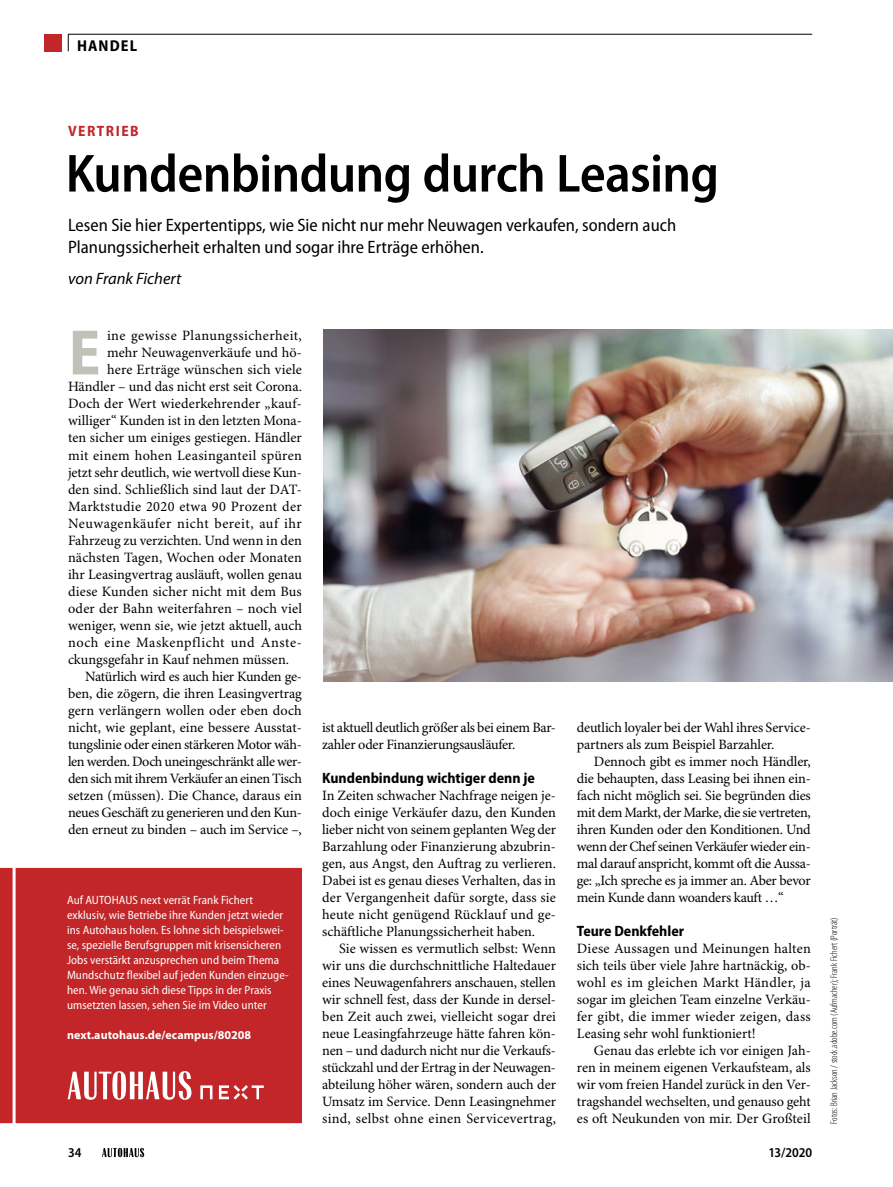
<style>
.page{position:relative;width:893px;height:1187px;background:#fff}
.page>*{position:absolute;margin:0;border:0;box-sizing:border-box;transform-origin:0 0}
.Para_GT_Initial_3Z{font:700 semi-condensed 64.65px "Myriad Pro";color:#c2c1b7}
.Title_36pt{font:600 semi-condensed 54px "Myriad Pro";letter-spacing:-.01em;color:#000}
.Trailer_Vorspann{font:semi-condensed 18px/22.5px "Myriad Pro";color:#000}
.t1{font:italic 16.5px "Myriad Pro";color:#000}
.Category_Rubrik_link{font:700 semi-condensed 15.75px "Myriad Pro";letter-spacing:.075em;color:#000}
.SectionHeading_1_Zwi{font:700 semi-condensed 15px "Myriad Pro";color:#000}
.SuperTitle_DZ_Heftfa{font:700 semi-condensed 15px "Myriad Pro";letter-spacing:.1em;color:#c22628}
.Para_GT_Einzug{font:14.25px/17px "Minion Pro";letter-spacing:-.015em;color:#000;text-align:justify}
.Para_GT{font:14.25px/17px "Minion Pro";color:#000;text-align:justify}
.Para_GT_Initial_3Z-2{font:14.25px "Minion Pro";letter-spacing:.005em;color:#000}
.Para_GT_Initial_3Z-3{font:14.25px "Minion Pro";letter-spacing:.025em;color:#000}
.Para_GT_Initial_3Z-4{font:14.25px "Minion Pro";letter-spacing:.04em;color:#000}
.Para_GT_Initial_3Z-5{font:14.25px "Minion Pro";letter-spacing:.03em;color:#000}
.NoXML_Pagina{font:600 semi-condensed 13.5px "Myriad Pro";letter-spacing:-.005em;color:#000}
.Para_Box_Standard{font:semi-condensed 12px/15px "Myriad Pro";letter-spacing:.005em;color:#fff}
.Para_Box_Standard-2{font:700 12px "Myriad Pro";letter-spacing:.005em;color:#fff}
.Image_Source_Bildque{font:300 condensed 9.75px "Myriad Pro";color:#000}
</style>
<div class="page">
<div style="left:0;top:867px;width:302px;height:256px;background:#c22628"></div>
<hr style="left:13px;top:861px;width:3px;height:268px;background:#fff">
<svg style="left:68px;top:1070px;width:123px;height:29px"></svg>
<svg style="left:200px;top:1085px;width:12px;height:14px"></svg>
<svg style="left:219px;top:1084px;width:45px;height:15px"></svg>
<img style="left:323px;top:330px;width:570px;height:351px">
<div style="left:44px;top:34px;width:17px;height:17px;background:#c22628"></div>
<svg style="left:102px;top:1147px;width:42px;height:10px"></svg>
<hr style="left:68px;top:34px;width:744px;height:1px;background:#000">
<svg style="left:68px;top:34px;width:1px;height:17px"></svg>
<p class="Category_Rubrik_link" style="left:77px;top:37px;width:62px">HANDEL</p>
<p class="SuperTitle_DZ_Heftfa" style="left:68px;top:123px;width:72px">VERTRIEB</p>
<p class="Title_36pt" style="left:66px;top:144px;width:655px">Kundenbindung durch Leasing</p>
<p class="Trailer_Vorspann" style="left:68px;top:214px;width:610px">Lesen Sie hier Expertentipps, wie Sie nicht nur mehr Neuwagen verkaufen, sondern auch<br>Planungssicherheit erhalten und sogar ihre Erträge erhöhen.</p>
<p class="t1" style="left:68px;top:270px;width:115px">von Frank Fichert</p>
<p class="Para_GT_Initial_3Z" style="left:69px;top:316px;width:33px">E</p>
<p class="Para_GT_Initial_3Z-5" style="left:107px;top:327px;width:196px">ine gewisse Planungssicherheit,</p>
<p class="Para_GT_Initial_3Z-2" style="left:107px;top:344px;width:196px">mehr Neuwagenverkäufe und hö-</p>
<p class="Para_GT_Initial_3Z-2" style="left:107px;top:361px;width:196px">here Erträge wünschen sich viele</p>
<p class="Para_GT_Initial_3Z-2" style="left:68px;top:378px;width:235px">Händler – und das nicht erst seit Corona.</p>
<p class="Para_GT_Initial_3Z-2" style="left:68px;top:395px;width:235px">Doch der Wert wiederkehrender „kauf-</p>
<p class="Para_GT_Initial_3Z-2" style="left:68px;top:412px;width:235px">williger“ Kunden ist in den letzten Mona-</p>
<p class="Para_GT_Initial_3Z-2" style="left:68px;top:429px;width:235px">ten sicher um einiges gestiegen. Händler</p>
<p class="Para_GT_Initial_3Z-3" style="left:68px;top:446px;width:235px">mit einem hohen Leasinganteil spüren</p>
<p class="Para_GT_Initial_3Z-2" style="left:68px;top:463px;width:235px">jetzt sehr deutlich, wie wertvoll diese Kun-</p>
<p class="Para_GT_Initial_3Z-2" style="left:68px;top:480px;width:235px">den sind. Schließlich sind laut der DAT-</p>
<p class="Para_GT_Initial_3Z-3" style="left:68px;top:497px;width:235px">Marktstudie 2020 etwa 90 Prozent der</p>
<p class="Para_GT_Initial_3Z-4" style="left:68px;top:514px;width:235px">Neuwagenkäufer nicht bereit, auf ihr</p>
<p class="Para_GT_Initial_3Z-2" style="left:68px;top:531px;width:235px">Fahrzeug zu verzichten. Und wenn in den</p>
<p class="Para_GT_Initial_3Z-2" style="left:68px;top:548px;width:235px">nächsten Tagen, Wochen oder Monaten</p>
<p class="Para_GT_Initial_3Z-2" style="left:68px;top:565px;width:235px">ihr Leasingvertrag ausläuft, wollen genau</p>
<p class="Para_GT_Initial_3Z-2" style="left:68px;top:582px;width:235px">diese Kunden sicher nicht mit dem Bus</p>
<p class="Para_GT_Initial_3Z-2" style="left:68px;top:599px;width:235px">oder der Bahn weiterfahren – noch viel</p>
<p class="Para_GT_Initial_3Z-2" style="left:68px;top:616px;width:235px">weniger, wenn sie, wie jetzt aktuell, auch</p>
<p class="Para_GT_Initial_3Z-4" style="left:68px;top:633px;width:235px">noch eine Maskenpflicht und Anste-</p>
<p class="Para_GT_Initial_3Z-2" style="left:68px;top:650px;width:223px">ckungsgefahr in Kauf nehmen müssen.</p>
<p class="Para_GT_Einzug" style="left:68px;top:668px;width:235px;text-indent:17px">Natürlich wird es auch hier Kunden ge&shy;ben, die zögern, die ihren Leasingvertrag gern verlängern wollen oder eben doch nicht, wie geplant, eine bessere Ausstat&shy;tungslinie oder einen stärkeren Motor wäh&shy;len werden. Doch uneingeschränkt alle wer&shy;den sich mit ihrem Verkäufer an einen Tisch setzen (müssen). Die Chance, daraus ein neues Geschäft zu generieren und den Kun&shy;den erneut zu binden – auch im Service –,</p>
<p class="Para_Box_Standard" style="left:67px;top:892px;width:223px">Auf AUTOHAUS next verrät Frank Fichert exklusiv, wie Betriebe ihre Kunden jetzt wieder ins Autohaus holen. Es lohne sich beispielswei&shy;se, spezielle Berufsgruppen mit krisensicheren Jobs verstärkt anzusprechen und beim Thema Mundschutz flexibel auf jeden Kunden einzuge&shy;hen. Wie genau sich diese Tipps in der Praxis umsetzten lassen, sehen Sie im Video unter</p>
<p class="Para_Box_Standard-2" style="left:67px;top:1027px;width:186px">next.autohaus.de/ecampus/80208</p>
<p class="Para_GT_Einzug" style="left:322px;top:719px;width:235px">ist aktuell deutlich größer als bei einem Bar&shy;zahler oder Finanzierungsausläufer.</p>
<p class="SectionHeading_1_Zwi" style="left:322px;top:769px;width:214px">Kundenbindung wichtiger denn je</p>
<p class="Para_GT" style="left:322px;top:787px;width:235px">In Zeiten schwacher Nachfrage neigen je&shy;doch einige Verkäufer dazu, den Kunden lieber nicht von seinem geplanten Weg der Barzahlung oder Finanzierung abzubrin&shy;gen, aus Angst, den Auftrag zu verlieren.<br>Dabei ist es genau dieses Verhalten, das in der Vergangenheit dafür sorgte, dass sie heute nicht genügend Rücklauf und ge&shy;schäftliche Planungssicherheit haben.</p>
<p class="Para_GT_Einzug" style="left:322px;top:940px;width:235px;text-indent:17px">Sie wissen es vermutlich selbst: Wenn wir uns die durchschnittliche Haltedauer eines Neuwagenfahrers anschauen, stellen wir schnell fest, dass der Kunde in dersel&shy;ben Zeit auch zwei, vielleicht sogar drei neue Leasingfahrzeuge hätte fahren kön&shy;nen – und dadurch nicht nur die Verkaufs&shy;stückzahl und der Ertrag in der Neuwagen&shy;abteilung höher wären, sondern auch der Umsatz im Service. Denn Leasingnehmer sind, selbst ohne einen Servicevertrag,</p>
<p class="Para_GT_Einzug" style="left:577px;top:719px;width:235px">deutlich loyaler bei der Wahl ihres Service&shy;partners als zum Beispiel Barzahler.</p>
<p class="Para_GT_Einzug" style="left:577px;top:753px;width:235px;text-indent:17px">Dennoch gibt es immer noch Händler, die behaupten, dass Leasing bei ihnen ein&shy;fach nicht möglich sei. Sie begründen dies mit dem Markt, der Marke, die sie vertreten, ihren Kunden oder den Konditionen. Und wenn der Chef seinen Verkäufer wieder ein&shy;mal darauf anspricht, kommt oft die Aussa&shy;ge: „Ich spreche es ja immer an. Aber bevor mein Kunde dann woanders kauft …“</p>
<p class="SectionHeading_1_Zwi" style="left:577px;top:922px;width:109px">Teure Denkfehler</p>
<p class="Para_GT" style="left:577px;top:940px;width:235px">Diese Aussagen und Meinungen halten sich teils über viele Jahre hartnäckig, ob&shy;wohl es im gleichen Markt Händler, ja sogar im gleichen Team einzelne Verkäu&shy;fer gibt, die immer wieder zeigen, dass Leasing sehr wohl funktioniert!</p>
<p class="Para_GT_Einzug" style="left:577px;top:1042px;width:235px;text-indent:17px">Genau das erlebte ich vor einigen Jah&shy;ren in meinem eigenen Verkaufsteam, als wir vom freien Handel zurück in den Ver&shy;tragshandel wechselten, und genauso geht es oft Neukunden von mir. Der Großteil</p>
<p class="NoXML_Pagina" style="left:68px;top:1144px;width:15px">34</p>
<p class="NoXML_Pagina" style="left:768px;top:1144px;width:45px">13/2020</p>
<p class="Image_Source_Bildque" style="left:829px;top:1123px;width:208px;rotate:-90deg">Fotos: Brian Jackson / stock.adobe.com (Aufmacher); Frank Fichert (Porträt)</p>
</div>
